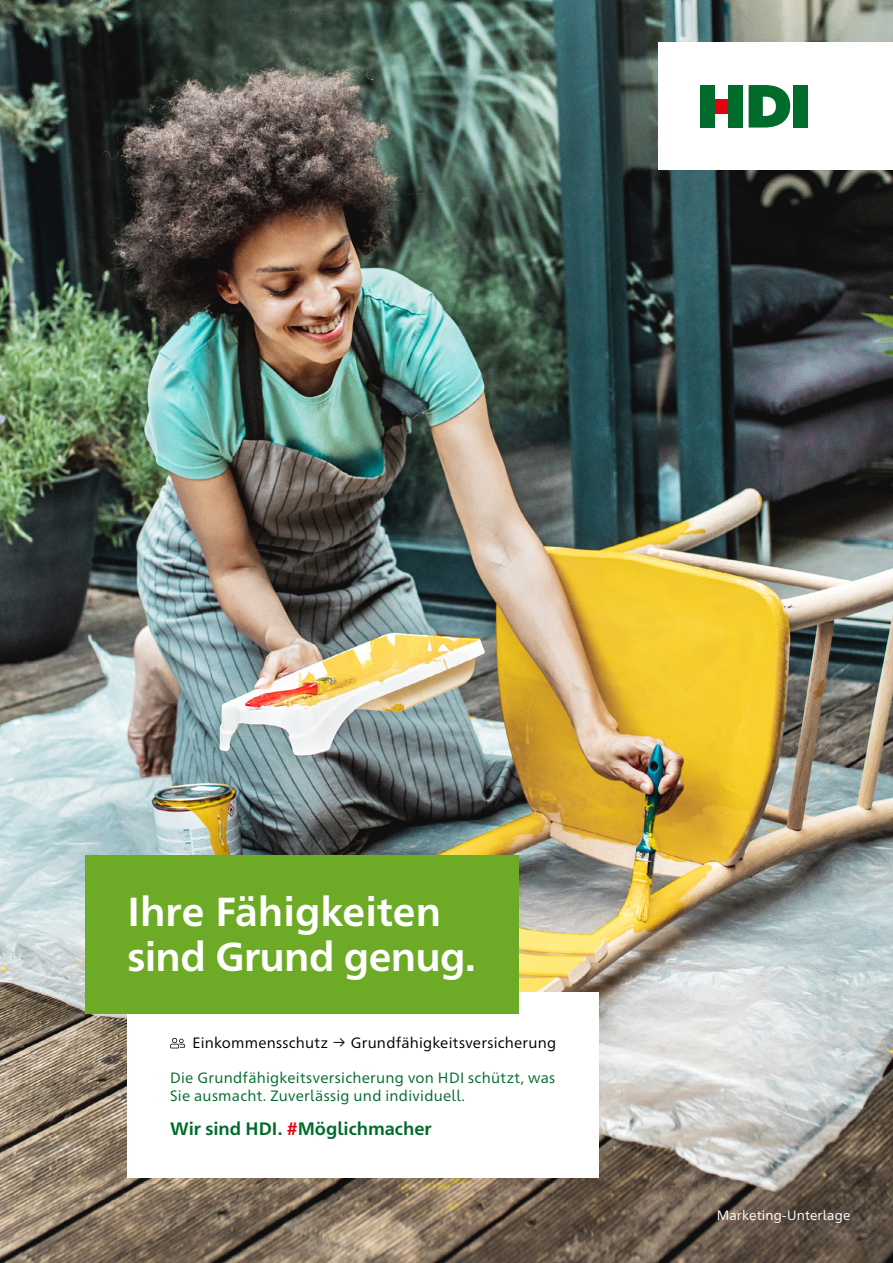
<style>
.page{position:relative;width:893px;height:1263px;background:#fff}
.page>*{position:absolute;margin:0;border:0;box-sizing:border-box;transform-origin:0 0}
.t1{font:700 40.5px/45px "HDI Pro";letter-spacing:-.01em;color:#fff}
.t2{font:700 18px "HDI Pro";letter-spacing:-.005em;color:#006b2b}
.t3{font:15px/18px "HDI Pro";letter-spacing:.015em;color:#006b2b}
.t4{font:15px "HDI Pro";letter-spacing:.015em;color:#000}
.t5{font:13.5px "HDI Pro";letter-spacing:.01em;color:#fff}
.s1{color:#e3000f}
</style>
<div class="page">
<img style="left:0;top:0;width:893px;height:1263px">
<div style="left:128px;top:993px;width:471px;height:185px;background:#fff"></div>
<svg style="left:170px;top:1038px;width:15px;height:10px"></svg>
<div style="left:85px;top:856px;width:434px;height:158px;background:#6dab26"></div>
<div style="left:658px;top:43px;width:235px;height:127px;background:#fff"></div>
<svg style="left:749px;top:85px;width:41px;height:43px"></svg>
<div style="left:794px;top:85px;width:14px;height:43px;background:#006b2b"></div>
<div style="left:715px;top:99px;width:14px;height:14px;background:#e3000f"></div>
<div style="left:729px;top:85px;width:14px;height:43px;background:#006b2b"></div>
<div style="left:700px;top:85px;width:15px;height:43px;background:#006b2b"></div>
<h1 class="t1" style="left:128px;top:887px;width:350px">Ihre Fähigkeiten sind Grund genug.</h1>
<p class="t4" style="left:193px;top:1032px;width:137px">Einkommensschutz</p>
<p class="t4" style="left:351px;top:1032px;width:207px">Grundfähigkeitsversicherung</p>
<p class="t3" style="left:170px;top:1067px;width:387px">Die Grundfähigkeitsversicherung von HDI schützt, was<br>Sie ausmacht. Zuverlässig und individuell.</p>
<p class="t2" style="left:170px;top:1116px;width:263px">Wir sind HDI. <span class="s1">#</span>Möglichmacher</p>
<p class="t5" style="left:717px;top:1206px;width:135px">Marketing-Unterlage</p>
</div>
